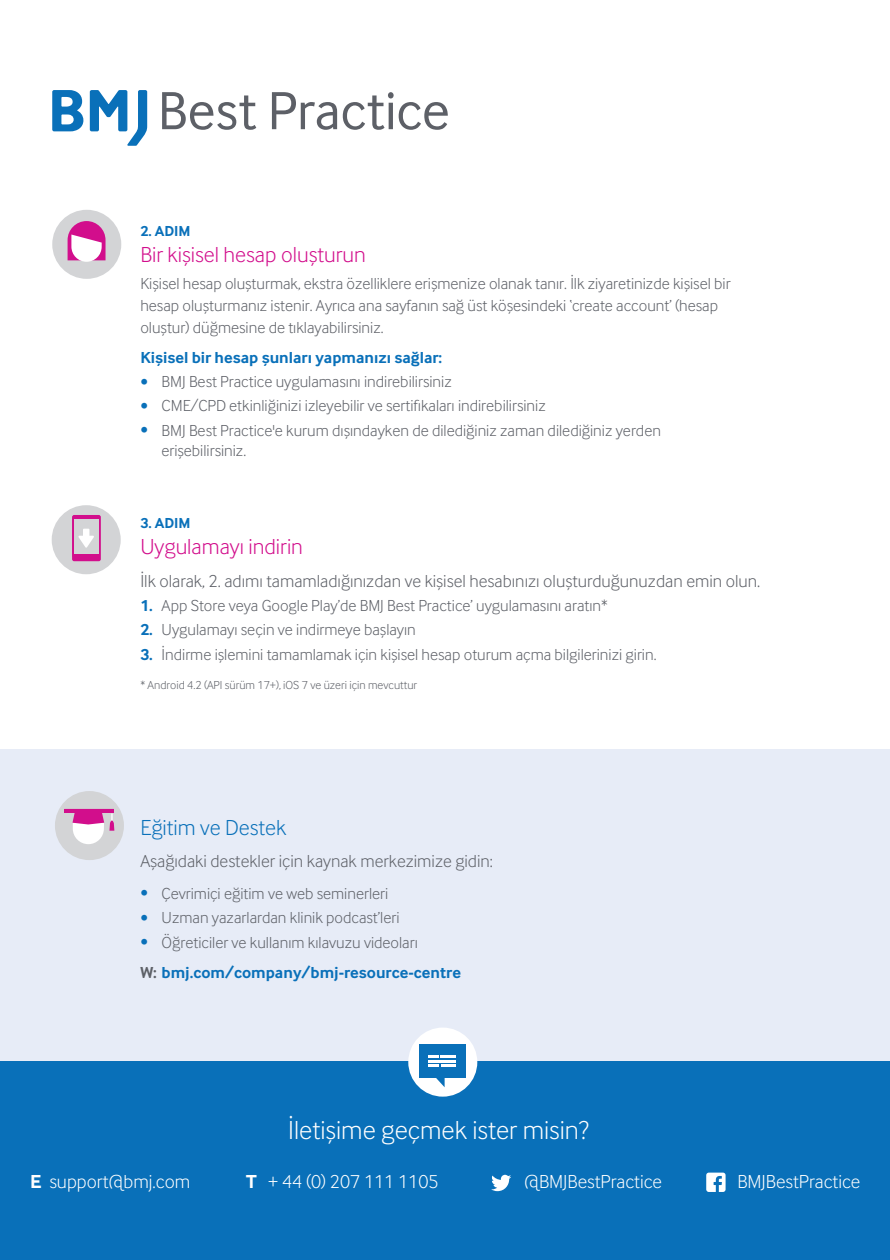
<style>
.page{position:relative;width:890px;height:1260px;background:#fff}
.page>*{position:absolute;margin:0;border:0;box-sizing:border-box;transform-origin:0 0}
.t1{font:55.5px "Inter Face";letter-spacing:-.005em;color:#5d6067}
.t2{font:300 27px "Inter Face";color:#fff}
.t3{font:300 22.5px "Inter Face";color:#d20e8c}
.t4{font:300 22.5px "Inter Face";color:#0970b9}
.t5{font:300 19.5px "Inter Face";color:#fff}
.t6{font:300 18px "Inter Face";color:#5d6067}
.t7{font:300 16.5px/21.6px "Inter Face";color:#5d6067}
.t8{font:700 16.5px "Inter Face";color:#0970b9}
.t9{font:700 15px "Inter Face";color:#0970b9}
.t10{font:300 12px "Inter Face";color:#5d6067}
.s1{font-size:19.5px;color:#0970b9}
.s2{font-weight:700;color:#0970b9}
.s3{font-weight:700}
</style>
<div class="page">
<div style="left:0;top:749px;width:890px;height:398px;background:#e7ecf7"></div>
<div style="left:52px;top:210px;width:69px;height:69px;background:#d3d4d6;border-radius:50%"></div>
<svg style="left:68px;top:221px;width:38px;height:41px;background:#e387c2"></svg>
<div style="left:52px;top:505px;width:69px;height:69px;background:#d3d4d6;border-radius:50%"></div>
<svg style="left:72px;top:515px;width:29px;height:46px"></svg>
<div style="left:55px;top:791px;width:69px;height:69px;background:#d3d4d6;border-radius:50%"></div>
<svg style="left:65px;top:812px;width:49px;height:32px"></svg>
<svg style="left:65px;top:808px;width:49px;height:4px"></svg>
<div style="left:0;top:1061px;width:890px;height:198px;background:#0970b9"></div>
<div style="left:408px;top:1027px;width:69px;height:69px;background:#fff;border-radius:50%"></div>
<div style="left:419px;top:1044px;width:46px;height:33px;background:#0970b9"></div>
<svg style="left:428px;top:1055px;width:28px;height:32px"></svg>
<hr style="left:428px;top:1059px;width:15px;height:3px;background:#fff">
<svg style="left:491px;top:1174px;width:20px;height:16px"></svg>
<svg style="left:706px;top:1172px;width:20px;height:19px"></svg>
<div style="left:83px;top:528px;width:6px;height:8px;background:#fff"></div>
<svg style="left:52px;top:90px;width:31px;height:41px"></svg>
<svg style="left:90px;top:90px;width:57px;height:56px"></svg>
<h1 class="t1" style="left:158px;top:79px;width:294px">Best Practice</h1>
<p class="t9" style="left:140px;top:222px;width:52px">2. ADIM</p>
<h3 class="t3" style="left:140px;top:241px;width:227px">Bir kişisel hesap oluşturun</h3>
<p class="t7" style="left:140px;top:273px;width:592px">Kişisel hesap oluşturmak, ekstra özelliklere erişmenize olanak tanır. İlk ziyaretinizde kişisel bir hesap oluşturmanız istenir. Ayrıca ana sayfanın sağ üst köşesindeki ‘create account’ (hesap oluştur) düğmesine de tıklayabilirsiniz.</p>
<p class="t8" style="left:140px;top:348px;width:303px">Kişisel bir hesap şunları yapmanızı sağlar:</p>
<p class="t7" style="left:140px;top:370px;width:313px"><span class="s1">•</span> BMJ Best Practice uygulamasını indirebilirsiniz</p>
<p class="t7" style="left:140px;top:395px;width:407px"><span class="s1">•</span> CME/CPD etkinliğinizi izleyebilir ve sertifikaları indirebilirsiniz</p>
<p class="t7" style="left:161px;top:420px;width:501px;line-height:19.8px;text-indent:-21px"><span class="s1">•</span> BMJ Best Practice'e kurum dışındayken de dilediğiniz zaman dilediğiniz yerden erişebilirsiniz.</p>
<p class="t9" style="left:140px;top:514px;width:52px">3. ADIM</p>
<h3 class="t3" style="left:140px;top:533px;width:164px">Uygulamayı indirin</h3>
<p class="t6" style="left:140px;top:570px;width:621px">İlk olarak, 2. adımı tamamladığınızdan ve kişisel hesabınızı oluşturduğunuzdan emin olun.</p>
<p class="t7" style="left:140px;top:594px;width:469px"><span class="s2">1.</span> App Store veya Google Play’de BMJ Best Practice’ uygulamasını aratın*</p>
<p class="t7" style="left:140px;top:618px;width:277px"><span class="s2">2.</span> Uygulamayı seçin ve indirmeye başlayın</p>
<p class="t7" style="left:140px;top:643px;width:518px"><span class="s2">3.</span> İndirme işlemini tamamlamak için kişisel hesap oturum açma bilgilerinizi girin.</p>
<p class="t10" style="left:140px;top:678px;width:278px">* Android 4.2 (API sürüm 17+), iOS 7 ve üzeri için mevcuttur</p>
<h3 class="t4" style="left:140px;top:814px;width:148px">Eğitim ve Destek</h3>
<p class="t6" style="left:140px;top:850px;width:354px">Aşağıdaki destekler için kaynak merkezimize gidin:</p>
<p class="t7" style="left:140px;top:882px;width:249px"><span class="s1">•</span> Çevrimiçi eğitim ve web seminerleri</p>
<p class="t7" style="left:140px;top:906px;width:261px"><span class="s1">•</span> Uzman yazarlardan klinik podcast’leri</p>
<p class="t7" style="left:140px;top:926px;width:322px;line-height:30.3px"><span class="s1">•</span> Öğreticiler ve kullanım kılavuzu videoları<br><span class="s3">W:</span> <span class="s2">bmj.com/company/bmj-resource-centre</span></p>
<h2 class="t2" style="left:288px;top:1114px;width:302px">İletişime geçmek ister misin?</h2>
<p class="t5" style="left:30px;top:1170px;width:162px"><span class="s3">E</span> support@bmj.com</p>
<p class="t5" style="left:246px;top:1170px;width:194px"><span class="s3">T</span> + 44 (0) 207 111 1105</p>
<p class="t5" style="left:524px;top:1170px;width:140px">@BMJBestPractice</p>
<p class="t5" style="left:737px;top:1170px;width:125px">BMJBestPractice</p>
</div>
